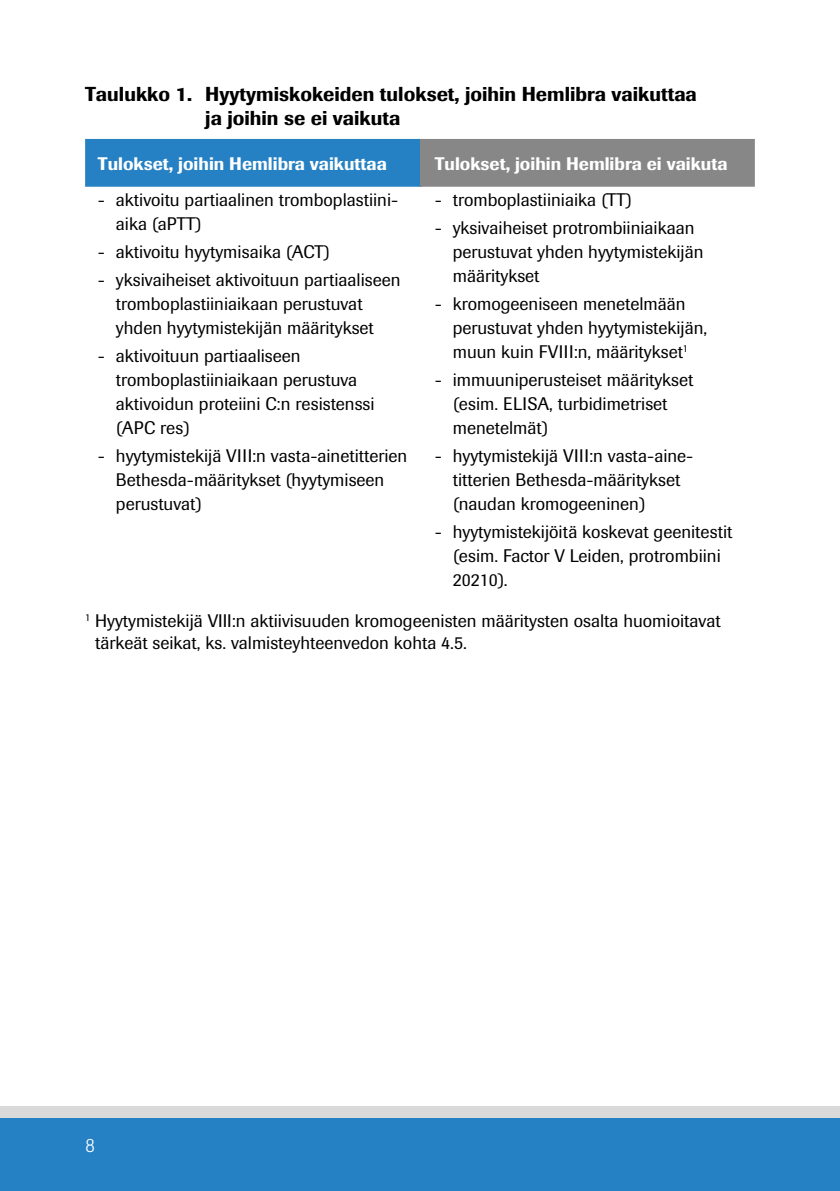
<style>
.page{position:relative;width:840px;height:1191px;background:#fff}
.page>*{position:absolute;margin:0;border:0;box-sizing:border-box;transform-origin:0 0}
.t1{font:500 20px/24px "Imago";color:#000}
.t2{font:300 20px "Imago";color:#fff}
.t3{font:18px/24px "Imago";color:#000}
.t4{font:500 18px "Imago";color:#fff}
</style>
<div class="page">
<div style="left:0;top:1116px;width:839px;height:75px;background:#2581c4"></div>
<div style="left:0;top:1106px;width:839px;height:11px;background:#dadada"></div>
<div style="left:85px;top:139px;width:337px;height:48px;background:#2581c4;border:2px solid #2581c4"></div>
<div style="left:420px;top:139px;width:334px;height:48px;background:#878787;border:2px solid #878787"></div>
<p class="t1" style="left:205px;top:82px;width:493px;text-indent:-120px">Taulukko 1. Hyytymiskokeiden tulokset, joihin Hemlibra vaikuttaa ja joihin se ei vaikuta</p>
<p class="t4" style="left:98px;top:153px;width:290px">Tulokset, joihin Hemlibra vaikuttaa</p>
<p class="t3" style="left:116px;top:188px;width:284px;text-indent:-18px">- aktivoitu partiaalinen tromboplastiini&shy;aika (aPTT)</p>
<p class="t3" style="left:98px;top:240px;width:233px">- aktivoitu hyytymisaika (ACT)</p>
<p class="t3" style="left:116px;top:268px;width:286px;text-indent:-18px">- yksivaiheiset aktivoituun partiaaliseen tromboplastiiniaikaan perustuvat yhden hyytymistekijän määritykset</p>
<p class="t3" style="left:116px;top:344px;width:260px;text-indent:-18px">- aktivoituun partiaaliseen tromboplastiiniaikaan perustuva aktivoidun proteiini C:n resistenssi (APC res)</p>
<p class="t3" style="left:116px;top:444px;width:293px;text-indent:-18px">- hyytymistekijä VIII:n vasta-ainetitterien<br>Bethesda-määritykset (hyytymiseen perustuvat)</p>
<p class="t4" style="left:434px;top:153px;width:294px">Tulokset, joihin Hemlibra ei vaikuta</p>
<p class="t3" style="left:434px;top:188px;width:198px">- tromboplastiiniaika (TT)</p>
<p class="t3" style="left:452px;top:216px;width:252px;text-indent:-18px">- yksivaiheiset protrombiiniaikaan perustuvat yhden hyytymistekijän määritykset</p>
<p class="t3" style="left:452px;top:292px;width:256px;text-indent:-18px">- kromogeeniseen menetelmään perustuvat yhden hyytymistekijän, muun kuin FVIII:n, määritykset<sup>1</sup></p>
<p class="t3" style="left:452px;top:368px;width:242px;text-indent:-18px">- immuuniperusteiset määritykset (esim. ELISA, turbidimetriset menetelmät)</p>
<p class="t3" style="left:452px;top:444px;width:242px;text-indent:-18px">- hyytymistekijä VIII:n vasta-aine&shy;titterien Bethesda-määritykset (naudan kromogeeninen)</p>
<p class="t3" style="left:452px;top:520px;width:281px;text-indent:-18px">- hyytymistekijöitä koskevat geenitestit (esim. Factor V Leiden, protrombiini<br>20210).</p>
<p class="t3" style="left:95px;top:610px;width:626px;line-height:22px;text-indent:-10px"><sup>1</sup> Hyytymistekijä VIII:n aktiivisuuden kromogeenisten määritysten osalta huomioitavat tärkeät seikat, ks. valmisteyhteenvedon kohta 4.5.</p>
<p class="t2" style="left:85px;top:1133px;width:11px">8</p>
</div>
